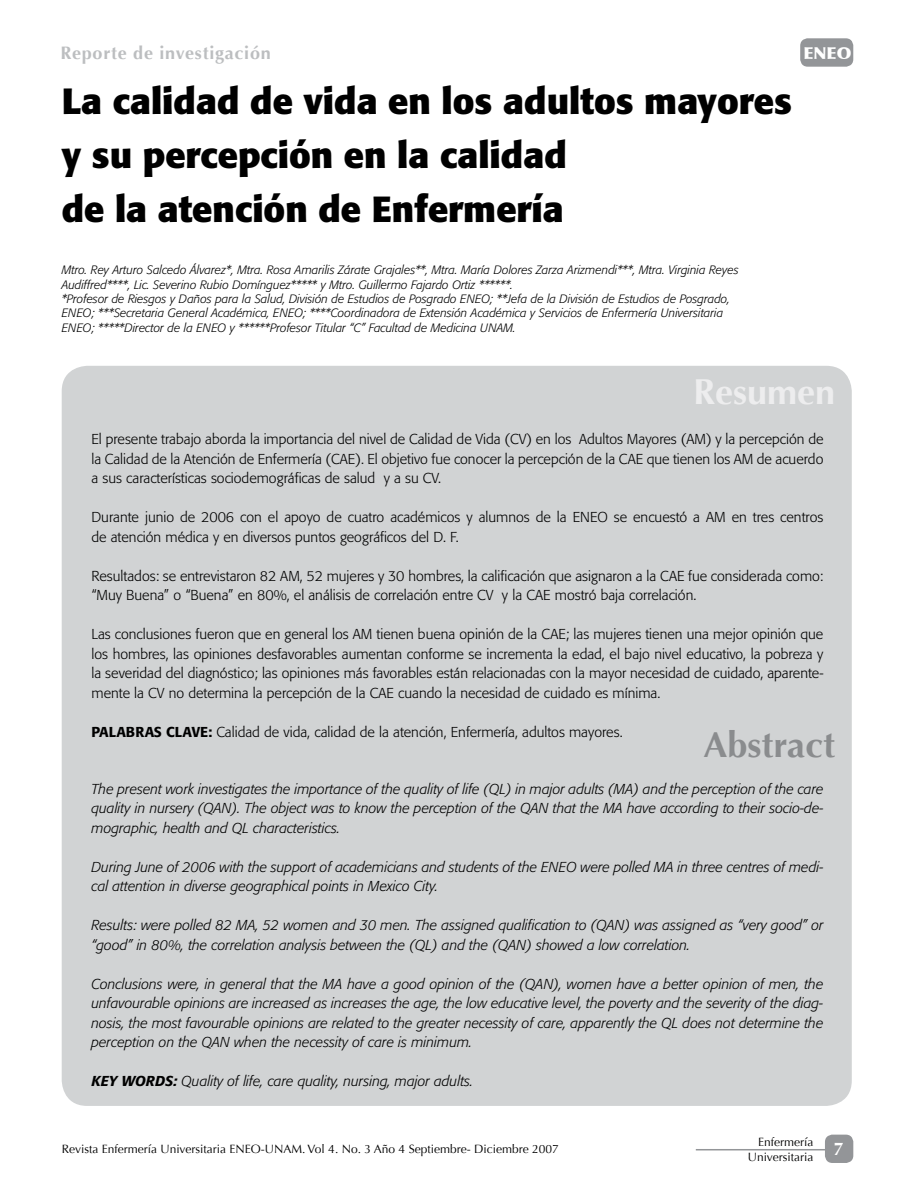
<style>
.page{position:relative;width:915px;height:1191px;background:#fff}
.page>*{position:absolute;margin:0;border:0;box-sizing:border-box;transform-origin:0 0}
.t1{font:700 36px/54px "Formata";color:#000}
.t2{font:700 36px "Optima";color:#8a8c8e}
.t3{font:700 36px "Optima";color:#ededee}
.t4{font:700 18px "Optima";letter-spacing:.04em;color:#bcbec0}
.t5{font:900 16.5px "Optima";color:#fff}
.t6{font:300 14.25px/19.5px "Formata";color:#000;text-align:justify}
.t7{font:italic 300 14.25px/19.5px "Formata";color:#000;text-align:justify}
.t8{font:italic 300 12px/14.4px "Formata";color:#000}
.t9{font:12px/14.4px "Optima";color:#000}
.s1{font-weight:500}
</style>
<div class="page">
<hr style="left:695px;top:1149px;width:131px;height:1px;background:#939598">
<div style="left:824px;top:1134px;width:29px;height:29px;background:#939598;border-radius:7px"></div>
<div style="left:800px;top:38px;width:53px;height:29px;background:#939598;border-radius:7px"></div>
<div style="left:62px;top:366px;width:789px;height:740px;background:#d1d3d4;border-radius:26px"></div>
<p class="t4" style="left:60px;top:43px;width:212px">Reporte de investigación</p>
<h1 class="t1" style="left:62px;top:74px;width:731px">La calidad de vida en los adultos mayores y su percepción en la calidad<br>de la atención de Enfermería</h1>
<p class="t5" style="left:803px;top:43px;width:49px">ENEO</p>
<p class="t8" style="left:62px;top:263px;width:678px">Mtro. Rey Arturo Salcedo Álvarez*, Mtra. Rosa Amarilis Zárate Grajales**, Mtra. María Dolores Zarza Arizmendi***, Mtra. Virginia Reyes Audiffred****, Lic. Severino Rubio Domínguez***** y Mtro. Guillermo Fajardo Ortiz ******.<br>*Profesor de Riesgos y Daños para la Salud, División de Estudios de Posgrado ENEO; **Jefa de la División de Estudios de Posgrado, ENEO; ***Secretaria General Académica, ENEO; ****Coordinadora de Extensión Académica y Servicios de Enfermería Universitaria ENEO; *****Director de la ENEO y ******Profesor Titular “C” Facultad de Medicina UNAM.</p>
<h1 class="t3" style="left:693px;top:371px;width:144px">Resumen</h1>
<p class="t6" style="left:91px;top:429px;width:733px">El presente trabajo aborda la importancia del nivel de Calidad de Vida (CV) en los Adultos Mayores (AM) y la percepción de la Calidad de la Atención de Enfermería (CAE). El objetivo fue conocer la percepción de la CAE que tienen los AM de acuerdo a sus características sociodemográficas de salud y a su CV.</p>
<p class="t6" style="left:91px;top:507px;width:733px">Durante junio de 2006 con el apoyo de cuatro académicos y alumnos de la ENEO se encuestó a AM en tres centros de atención médica y en diversos puntos geográficos del D. F.</p>
<p class="t6" style="left:91px;top:566px;width:733px">Resultados: se entrevistaron 82 AM, 52 mujeres y 30 hombres, la calificación que asignaron a la CAE fue considerada como: “Muy Buena” o “Buena” en 80%, el análisis de correlación entre CV y la CAE mostró baja correlación.</p>
<p class="t6" style="left:91px;top:624px;width:733px">Las conclusiones fueron que en general los AM tienen buena opinión de la CAE; las mujeres tienen una mejor opinión que los hombres, las opiniones desfavorables aumentan conforme se incrementa la edad, el bajo nivel educativo, la pobreza y la severidad del diagnóstico; las opiniones más favorables están relacionadas con la mayor necesidad de cuidado, aparente&shy;mente la CV no determina la percepción de la CAE cuando la necesidad de cuidado es mínima.</p>
<p class="t6" style="left:91px;top:722px;width:532px"><span class="s1">PALABRAS CLAVE:</span> Calidad de vida, calidad de la atención, Enfermería, adultos mayores.</p>
<h1 class="t2" style="left:703px;top:724px;width:133px">Abstract</h1>
<p class="t7" style="left:91px;top:779px;width:733px">The present work investigates the importance of the quality of life (QL) in major adults (MA) and the perception of the care quality in nursery (QAN). The object was to know the perception of the QAN that the MA have according to their socio-de&shy;mographic, health and QL characteristics.</p>
<p class="t7" style="left:91px;top:857px;width:733px">During June of 2006 with the support of academicians and students of the ENEO were polled MA in three centres of medi&shy;cal attention in diverse geographical points in Mexico City.</p>
<p class="t7" style="left:91px;top:915px;width:733px">Results: were polled 82 MA, 52 women and 30 men. The assigned qualification to (QAN) was assigned as “very good” or “good” in 80%, the correlation analysis between the (QL) and the (QAN) showed a low correlation.</p>
<p class="t7" style="left:91px;top:974px;width:733px">Conclusions were, in general that the MA have a good opinion of the (QAN), women have a better opinion of men, the unfavourable opinions are increased as increases the age, the low educative level, the poverty and the severity of the diag&shy;nosis, the most favourable opinions are related to the greater necessity of care, apparently the QL does not determine the perception on the QAN when the necessity of care is minimum.</p>
<p class="t7" style="left:91px;top:1071px;width:383px"><span class="s1">KEY WORDS:</span> Quality of life, care quality, nursing, major adults.</p>
<p class="t9" style="left:62px;top:1141px;width:498px">Revista Enfermería Universitaria ENEO-UNAM. Vol 4. No. 3 Año 4 Septiembre- Diciembre 2007</p>
<p class="t9" style="left:747px;top:1135px;width:97px;text-indent:10px">Enfermería<br>Universitaria <sup>7</sup></p>
</div>
